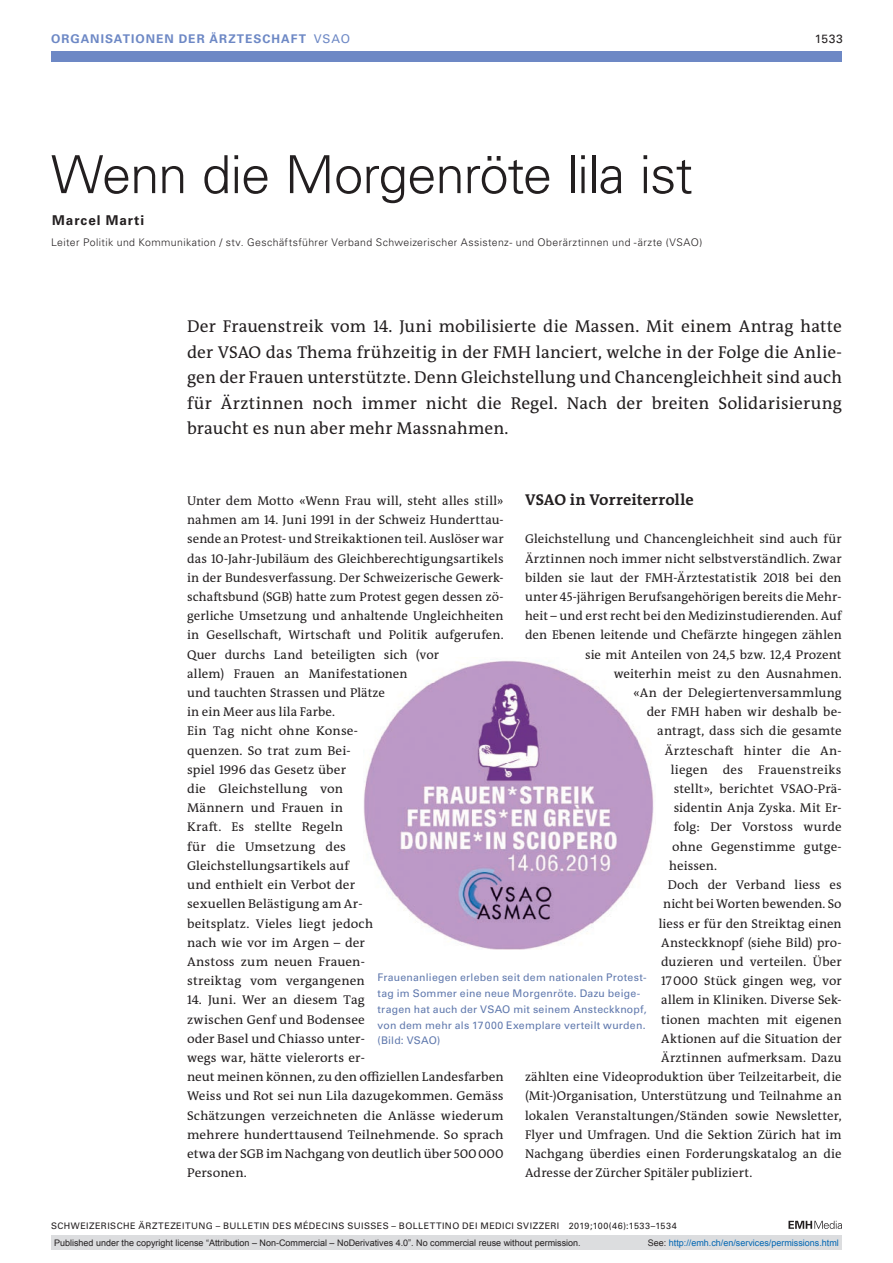
<style>
.page{position:relative;width:893px;height:1263px;background:#fff}
.page>*{position:absolute;margin:0;border:0;box-sizing:border-box;transform-origin:0 0}
.t1{font:300 52.5px "Univers LT Std";letter-spacing:-.02em;color:#231f20}
.t2{font:17.25px/25.5px "The Antiqua B W5 Plain";letter-spacing:.01em;color:#231f20;text-align:justify}
.t3{font:700 15.75px "The Antiqua B W7";color:#231f20}
.t4{font:700 13.5px "Univers LT Std";letter-spacing:.07em;color:#231f20}
.t5{font:12.75px/19.2px "The Antiqua B W5 Plain";letter-spacing:.01em;color:#231f20}
.t6{font:12.75px "The Antiqua B W5 Plain";letter-spacing:.03em;color:#231f20}
.t7{font:700 12px "Univers LT Std";letter-spacing:.085em;color:#6d88c5}
.t8{font:12px "Univers LT Std";color:#231f20}
.t9{font:10.5px/15.8px "Univers LT Std";letter-spacing:.02em;color:#5f78ad}
.t10{font:300 10.5px "Univers LT Std";letter-spacing:.035em;color:#231f20}
.t11{font:9px "Arial";color:#231f20}
.t12{font:9px "Univers LT Std";letter-spacing:.05em;color:#231f20}
.t13{font:9px "Arial";color:#0166b3}
.s1{font-weight:400}
.s2{color:#231f20}
</style>
<div class="page">
<svg style="left:788px;top:1221px;width:54px;height:8px"></svg>
<div style="left:51px;top:51px;width:791px;height:11px;background:#6d88c5"></div>
<img style="left:364px;top:660px;width:290px;height:289px">
<div style="left:51px;top:1235px;width:791px;height:15px;background:#dcdddf"></div>
<p class="t7" style="left:51px;top:31px;width:301px">ORGANISATIONEN DER ÄRZTESCHAFT <span class="s1">VSAO</span></p>
<p class="t8" style="left:815px;top:31px;width:30px">1533</p>
<h1 class="t1" style="left:51px;top:143px;width:643px">Wenn die Morgenröte lila ist</h1>
<p class="t4" style="left:52px;top:212px;width:93px">Marcel Marti</p>
<p class="t10" style="left:51px;top:236px;width:653px">Leiter Politik und Kommunikation / stv. Geschäftsführer Verband Schweizerischer Assistenz- und Oberärztinnen und -ärzte (VSAO)</p>
<p class="t2" style="left:187px;top:314px;width:656px">Der Frauenstreik vom 14. Juni mobilisierte die Massen. Mit einem Antrag hatte der VSAO das Thema frühzeitig in der FMH lanciert, welche in der Folge die Anlie&shy;gen der Frauen unterstützte. Denn Gleichstellung und Chancengleichheit sind auch für Ärztinnen noch immer nicht die Regel. Nach der breiten Solidarisierung braucht es nun aber mehr Massnahmen.</p>
<p class="t3" style="left:525px;top:490px;width:170px">VSAO in Vorreiterrolle</p>
<p class="t5" style="left:525px;top:530px;width:318px">Gleichstellung und Chancengleichheit sind auch für</p>
<p class="t5" style="left:525px;top:549px;width:318px">Ärztinnen noch immer nicht selbstverständlich. Zwar</p>
<p class="t5" style="left:525px;top:568px;width:318px">bilden sie laut der FMH-Ärztestatistik 2018 bei den</p>
<p class="t5" style="left:525px;top:587px;width:318px">unter 45-jährigen Berufsangehörigen bereits die Mehr-</p>
<p class="t5" style="left:525px;top:606px;width:318px">heit – und erst recht bei den Medizinstudierenden. Auf</p>
<p class="t5" style="left:525px;top:626px;width:318px">den Ebenen leitende und Chefärzte hingegen zählen</p>
<p class="t5" style="left:585px;top:645px;width:258px">sie mit Anteilen von 24,5 bzw. 12,4 Prozent</p>
<p class="t5" style="left:614px;top:664px;width:230px">weiterhin meist zu den Ausnahmen.</p>
<p class="t5" style="left:633px;top:683px;width:210px">«An der Delegiertenversammlung</p>
<p class="t5" style="left:647px;top:702px;width:195px">der FMH haben wir deshalb be-</p>
<p class="t5" style="left:657px;top:722px;width:186px">antragt, dass sich die gesamte</p>
<p class="t6" style="left:665px;top:742px;width:177px">Ärzteschaft hinter die An-</p>
<p class="t5" style="left:671px;top:760px;width:172px">liegen des Frauenstreiks</p>
<p class="t5" style="left:674px;top:779px;width:168px">stellt», berichtet VSAO-Prä-</p>
<p class="t5" style="left:674px;top:798px;width:170px">sidentin Anja Zyska. Mit Er-</p>
<p class="t5" style="left:674px;top:818px;width:169px">folg: Der Vorstoss wurde</p>
<p class="t5" style="left:672px;top:837px;width:171px">ohne Gegenstimme gutge-</p>
<p class="t5" style="left:669px;top:856px;width:49px">heissen.</p>
<p class="t5" style="left:668px;top:875px;width:176px">Doch der Verband liess es</p>
<p class="t5" style="left:663px;top:894px;width:180px">nicht bei Worten bewenden. So</p>
<p class="t5" style="left:659px;top:914px;width:184px">liess er für den Streiktag einen</p>
<p class="t5" style="left:661px;top:933px;width:182px">Ansteckknopf (siehe Bild) pro-</p>
<p class="t5" style="left:661px;top:952px;width:182px">duzieren und verteilen. Über</p>
<p class="t5" style="left:661px;top:971px;width:182px">17000 Stück gingen weg, vor</p>
<p class="t5" style="left:661px;top:990px;width:182px">allem in Kliniken. Diverse Sek-</p>
<p class="t5" style="left:661px;top:1010px;width:182px">tionen machten mit eigenen</p>
<p class="t5" style="left:661px;top:1029px;width:182px">Aktionen auf die Situation der</p>
<p class="t5" style="left:661px;top:1048px;width:182px">Ärztinnen aufmerksam. Dazu</p>
<p class="t5" style="left:525px;top:1067px;width:318px">zählten eine Videoproduktion über Teilzeitarbeit, die</p>
<p class="t5" style="left:525px;top:1086px;width:318px">(Mit-)Organisation, Unterstützung und Teilnahme an</p>
<p class="t5" style="left:525px;top:1106px;width:318px">lokalen Veranstaltungen/Ständen sowie Newsletter,</p>
<p class="t5" style="left:525px;top:1125px;width:318px">Flyer und Umfragen. Und die Sektion Zürich hat im</p>
<p class="t5" style="left:525px;top:1144px;width:318px">Nachgang überdies einen Forderungskatalog an die</p>
<p class="t5" style="left:525px;top:1163px;width:229px">Adresse der Zürcher Spitäler publiziert.</p>
<p class="t5" style="left:187px;top:491px;width:318px">Unter dem Motto «Wenn Frau will, steht alles still» nahmen am 14. Juni 1991 in der Schweiz Hunderttau&shy;sende an Protest- und Streikaktionen teil. Auslöser war das 10-Jahr-Jubiläum des Gleichberechtigungsartikels in der Bundesverfassung. Der Schweizerische Gewerk&shy;schaftsbund (SGB) hatte zum Protest gegen dessen zö&shy;gerliche Umsetzung und anhaltende Ungleichheiten in Gesellschaft, Wirtschaft und Politik aufgerufen.<br>Quer durchs Land beteiligten sich (vor<br>allem) Frauen an Manifestationen<br>und tauchten Strassen und Plätze<br>in ein Meer aus lila Farbe.<br>Ein Tag nicht ohne Konse-<br>quenzen. So trat zum Bei-<br>spiel 1996 das Gesetz über<br>die Gleichstellung von<br>Männern und Frauen in<br>Kraft. Es stellte Regeln<br>für die Umsetzung des<br>Gleichstellungsartikels auf<br>und enthielt ein Verbot der<br>sexuellen Belästigung am Ar-<br>beitsplatz. Vieles liegt jedoch<br>nach wie vor im Argen – der<br>Anstoss zum neuen Frauen-<br>streiktag vom vergangenen</p>
<p class="t5" style="left:187px;top:990px;width:318px">14. Juni. Wer an diesem Tag<br>zwischen Genf und Bodensee<br>oder Basel und Chiasso unter-<br>wegs war, hätte vielerorts er-<br>neut meinen können, zu den offiziellen Landesfarben Weiss und Rot sei nun Lila dazugekommen. Gemäss Schätzungen verzeichneten die Anlässe wiederum mehrere hunderttausend Teilnehmende. So sprach etwa der SGB im Nachgang von deutlich über 500000<br>Personen.</p>
<p class="t9" style="left:378px;top:970px;width:270px">Frauenanliegen erleben seit dem nationalen Protest&shy;tag im Sommer eine neue Morgenröte. Dazu beige&shy;tragen hat auch der VSAO mit seinem Ansteckknopf, von dem mehr als 17000 Exemplare verteilt wurden. (Bild: VSAO)</p>
<p class="t12" style="left:51px;top:1220px;width:627px">SCHWEIZERISCHE ÄRZTEZEITUNG – BULLETIN DES MÉDECINS SUISSES – BOLLETTINO DEI MEDICI SVIZZERI 2019;100(46):1533–1534</p>
<p class="t11" style="left:54px;top:1237px;width:528px">Published under the copyright license “Attribution – Non-Commercial – NoDerivatives 4.0”. No commercial reuse without permission.</p>
<p class="t13" style="left:648px;top:1237px;width:193px"><span class="s2">See:</span> http://emh.ch/en/services/permissions.html</p>
</div>
